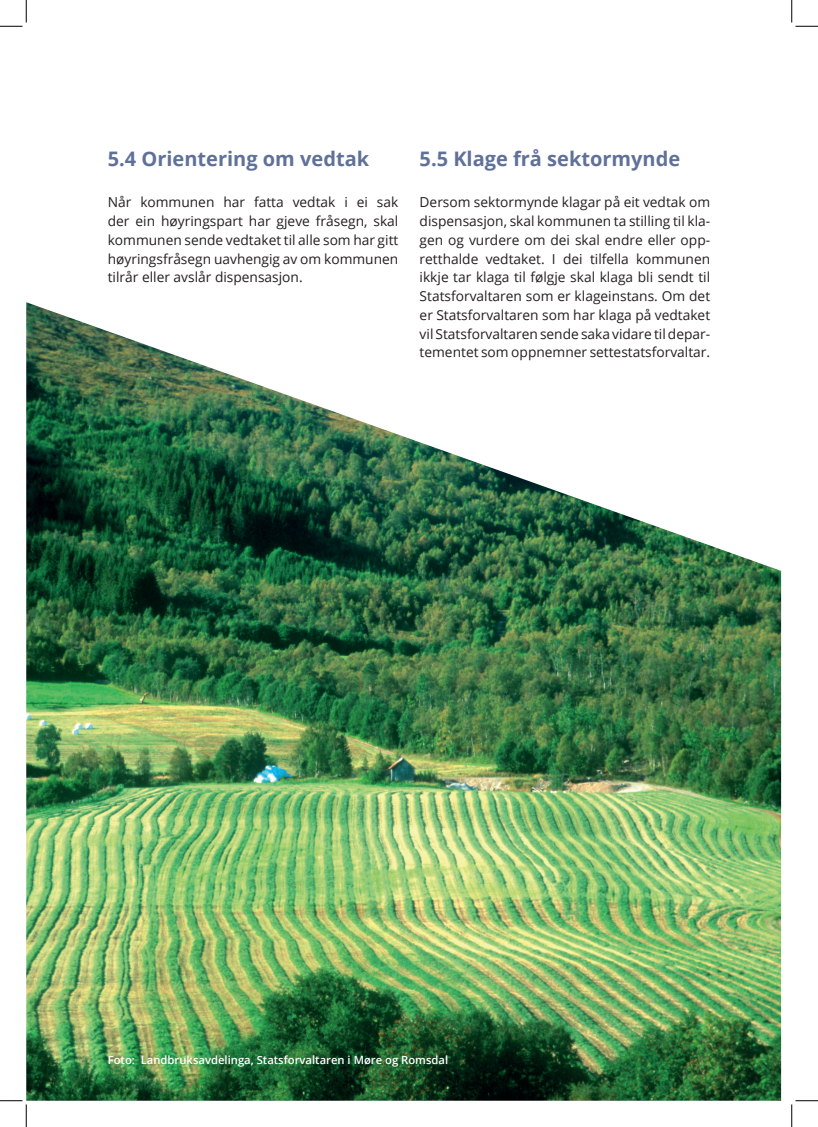
<style>
.page{position:relative;width:818px;height:1127px;background:#fff}
.page>*{position:absolute;margin:0;border:0;box-sizing:border-box;transform-origin:0 0}
.t1{font:700 20px "Open Sans";color:#607199}
.t2{font:13.75px/18.8px "Open Sans";color:#231f20;text-align:justify}
.t3{font:600 11.25px "Open Sans";color:#fff}
</style>
<div class="page">
<img style="left:26px;top:302px;width:755px;height:798px">
<svg style="left:0;top:0;width:27px;height:27px"></svg>
<svg style="left:0;top:1100px;width:27px;height:26px"></svg>
<svg style="left:791px;top:0;width:27px;height:27px"></svg>
<svg style="left:791px;top:1100px;width:27px;height:26px"></svg>
<h1 class="t1" style="left:108px;top:145px;width:263px">5.4 Orientering om vedtak</h1>
<p class="t2" style="left:108px;top:192px;width:292px">Når kommunen har fatta vedtak i ei sak der ein høyringspart har gjeve fråsegn, skal kommunen sende vedtaket til alle som har gitt høyringsfråsegn uavhengig av om kommunen tilrår eller avslår dispensasjon.</p>
<h1 class="t1" style="left:420px;top:145px;width:262px">5.5 Klage frå sektormynde</h1>
<p class="t2" style="left:420px;top:192px;width:292px">Dersom sektormynde klagar på eit vedtak om dispensasjon, skal kommunen ta stilling til kla&shy;gen og vurdere om dei skal endre eller opp&shy;retthalde vedtaket. I dei tilfella kommunen ikkje tar klaga til følgje skal klaga bli sendt til Statsforvaltaren som er klageinstans. Om det er Statsforvaltaren som har klaga på vedtaket vil Statsforvaltaren sende saka vidare til depar&shy;tementet som oppnemner settestatsforvaltar.</p>
<p class="t3" style="left:108px;top:1051px;width:342px">Foto: Landbruksavdelinga, Statsforvaltaren i Møre og Romsdal</p>
</div>
